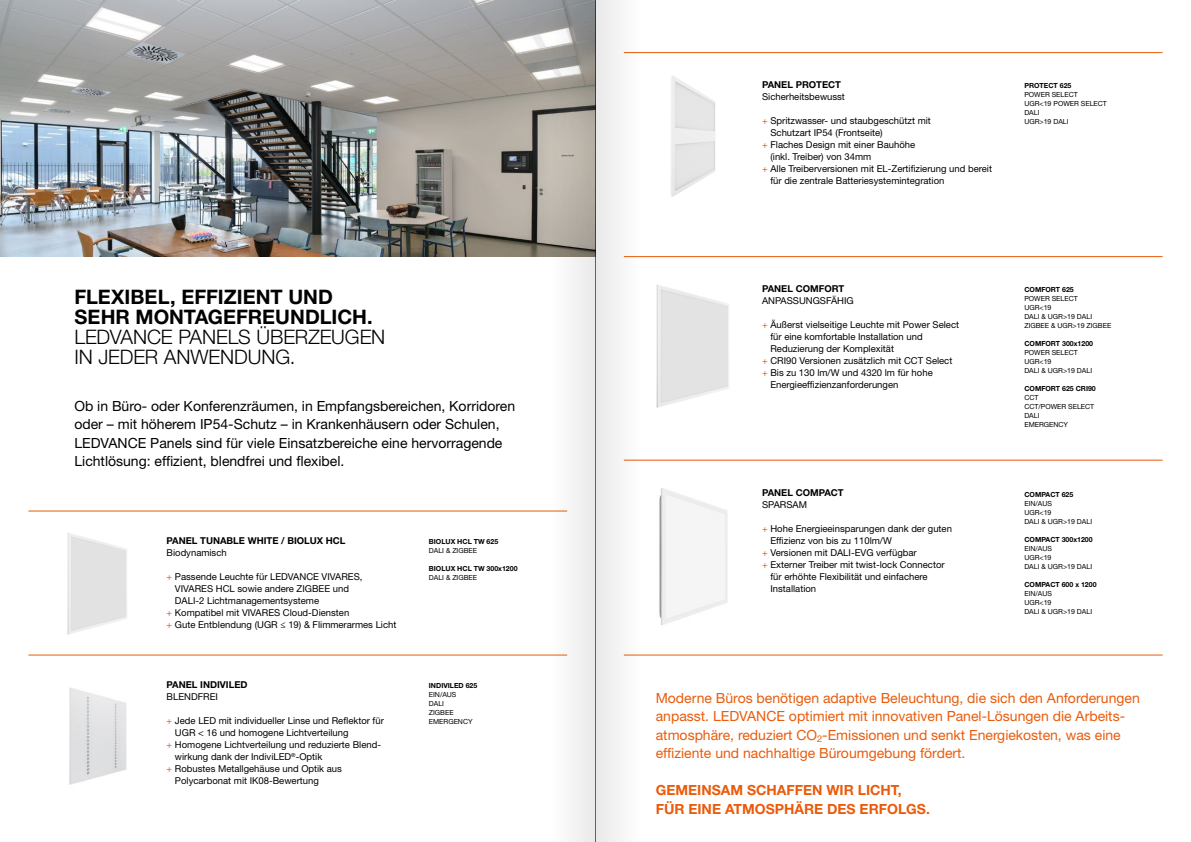
<style>
.page{position:relative;width:1191px;height:842px;background:#fff}
.page>*{position:absolute;margin:0;border:0;box-sizing:border-box;transform-origin:0 0}
.t1{font:700 20px/20px "Helvetica Neue LT Std";color:#000}
.t2{font:300 20px/20px "Helvetica Neue LT Std";letter-spacing:-.005em;color:#000}
.t3{font:14px/18.5px "Helvetica Neue LT Std";color:#ea5b0b}
.t4{font:14px/18.5px "Helvetica Neue LT Std";color:#000}
.t5{font:700 14px/18.5px "Helvetica Neue LT Std";color:#ea5b0b}
.t6{font:9.5px "Helvetica Neue LT Std";color:#000}
.t7{font:700 9.5px "Helvetica Neue LT Std";color:#000}
.t8{font:7px/9px "Helvetica Neue LT Std";color:#000}
.t9{font:700 7px "Helvetica Neue LT Std";color:#000}
.s1{color:#ea5b0b}
</style>
<div class="page">
<img style="left:67px;top:533px;width:60px;height:102px">
<img style="left:69px;top:687px;width:58px;height:98px">
<img style="left:671px;top:76px;width:44px;height:121px">
<img style="left:659px;top:488px;width:69px;height:137px">
<img style="left:656px;top:284px;width:73px;height:124px">
<hr style="left:624px;top:256px;width:538px;height:1px;background:#ea5b0b">
<hr style="left:624px;top:52px;width:538px;height:1px;background:#ea5b0b">
<hr style="left:624px;top:460px;width:538px;height:1px;background:#ea5b0b">
<hr style="left:624px;top:655px;width:538px;height:1px;background:#ea5b0b">
<hr style="left:28px;top:655px;width:539px;height:1px;background:#ea5b0b">
<hr style="left:28px;top:511px;width:539px;height:1px;background:#ea5b0b">
<img style="left:0;top:0;width:550px;height:256px">
<svg style="left:550px;top:0;width:45px;height:842px"></svg>
<div style="left:595px;top:0;width:46px;height:842px;background:#f3f3f3"></div>
<h1 class="t1" style="left:74px;top:287px;width:300px">FLEXIBEL, EFFIZIENT UND<br>SEHR MONTAGEFREUNDLICH.</h1>
<h1 class="t2" style="left:74px;top:327px;width:312px">LEDVANCE PANELS ÜBERZEUGEN<br>IN JEDER ANWENDUNG.</h1>
<p class="t4" style="left:74px;top:396px;width:442px">Ob in Büro- oder Konferenzräumen, in Empfangsbereichen, Korridoren oder – mit höherem IP54-Schutz – in Krankenhäusern oder Schulen, LEDVANCE Panels sind für viele Einsatzbereiche eine hervorragende Lichtlösung: effizient, blendfrei und flexibel.</p>
<p class="t7" style="left:167px;top:535px;width:180px">PANEL TUNABLE WHITE / BIOLUX HCL</p>
<p class="t6" style="left:167px;top:547px;width:62px">Biodynamisch</p>
<p class="t6" style="left:167px;top:571px;width:197px"><span class="s1">+</span> Passende Leuchte für LEDVANCE VIVARES,</p>
<p class="t6" style="left:175px;top:583px;width:176px">VIVARES HCL sowie andere ZIGBEE und</p>
<p class="t6" style="left:175px;top:595px;width:146px">DALI-2 Lichtmanagementsysteme</p>
<p class="t6" style="left:167px;top:607px;width:184px"><span class="s1">+</span> Kompatibel mit VIVARES Cloud-Diensten</p>
<p class="t6" style="left:167px;top:619px;width:231px"><span class="s1">+</span> Gute Entblendung (UGR ≤ 19) &amp; Flimmerarmes Licht</p>
<p class="t7" style="left:167px;top:679px;width:82px">PANEL INDIVILED</p>
<p class="t6" style="left:167px;top:691px;width:53px">BLENDFREI</p>
<p class="t6" style="left:167px;top:715px;width:219px"><span class="s1">+</span> Jede LED mit individueller Linse und Reflektor für</p>
<p class="t6" style="left:175px;top:727px;width:175px">UGR &lt; 16 und homogene Lichtverteilung</p>
<p class="t6" style="left:167px;top:739px;width:216px"><span class="s1">+</span> Homogene Lichtverteilung und reduzierte Blend-</p>
<p class="t6" style="left:175px;top:751px;width:149px">wirkung dank der IndiviLED<sup>®</sup>-Optik</p>
<p class="t6" style="left:167px;top:763px;width:177px"><span class="s1">+</span> Robustes Metallgehäuse und Optik aus</p>
<p class="t6" style="left:175px;top:775px;width:145px">Polycarbonat mit IK08-Bewertung</p>
<p class="t9" style="left:429px;top:538px;width:71px">BIOLUX HCL TW 625</p>
<p class="t8" style="left:429px;top:546px;width:50px">DALI &amp; ZIGBEE</p>
<p class="t9" style="left:429px;top:565px;width:90px">BIOLUX HCL TW 300x1200</p>
<p class="t8" style="left:429px;top:573px;width:50px">DALI &amp; ZIGBEE</p>
<p class="t9" style="left:429px;top:681px;width:50px">INDIVILED 625</p>
<p class="t8" style="left:429px;top:690px;width:45px">EIN/AUS<br>DALI<br>ZIGBEE<br>EMERGENCY</p>
<p class="t7" style="left:762px;top:79px;width:81px">PANEL PROTECT</p>
<p class="t6" style="left:762px;top:91px;width:84px">Sicherheitsbewusst</p>
<p class="t6" style="left:762px;top:115px;width:170px"><span class="s1">+</span> Spritzwasser- und staubgeschützt mit</p>
<p class="t6" style="left:770px;top:127px;width:114px">Schutzart IP54 (Frontseite)</p>
<p class="t6" style="left:762px;top:139px;width:155px"><span class="s1">+</span> Flaches Design mit einer Bauhöhe</p>
<p class="t6" style="left:770px;top:151px;width:102px">(inkl. Treiber) von 34mm</p>
<p class="t6" style="left:762px;top:163px;width:231px"><span class="s1">+</span> Alle Treiberversionen mit EL-Zertifizierung und bereit</p>
<p class="t6" style="left:770px;top:175px;width:175px">für die zentrale Batteriesystemintegration</p>
<p class="t9" style="left:1024px;top:81px;width:49px">PROTECT 625</p>
<p class="t8" style="left:1024px;top:90px;width:84px">POWER SELECT<br>UGR&lt;19 POWER SELECT<br>DALI<br>UGR&gt;19 DALI</p>
<p class="t7" style="left:762px;top:283px;width:84px">PANEL COMFORT</p>
<p class="t6" style="left:762px;top:295px;width:93px">ANPASSUNGSFÄHIG</p>
<p class="t6" style="left:762px;top:319px;width:198px"><span class="s1">+</span> Äußerst vielseitige Leuchte mit Power Select</p>
<p class="t6" style="left:770px;top:331px;width:154px">für eine komfortable Installation und</p>
<p class="t6" style="left:770px;top:343px;width:125px">Reduzierung der Komplexität</p>
<p class="t6" style="left:762px;top:355px;width:192px"><span class="s1">+</span> CRI90 Versionen zusätzlich mit CCT Select</p>
<p class="t6" style="left:762px;top:367px;width:172px"><span class="s1">+</span> Bis zu 130 lm/W und 4320 lm für hohe</p>
<p class="t6" style="left:770px;top:379px;width:129px">Energieeffizienzanforderungen</p>
<p class="t7" style="left:762px;top:487px;width:83px">PANEL COMPACT</p>
<p class="t6" style="left:762px;top:499px;width:46px">SPARSAM</p>
<p class="t6" style="left:762px;top:523px;width:191px"><span class="s1">+</span> Hohe Energieeinsparungen dank der guten</p>
<p class="t6" style="left:770px;top:535px;width:123px">Effizienz von bis zu 110lm/W</p>
<p class="t6" style="left:762px;top:547px;width:156px"><span class="s1">+</span> Versionen mit DALI-EVG verfügbar</p>
<p class="t6" style="left:762px;top:559px;width:184px"><span class="s1">+</span> Externer Treiber mit twist-lock Connector</p>
<p class="t6" style="left:770px;top:571px;width:159px">für erhöhte Flexibilität und einfachere</p>
<p class="t6" style="left:770px;top:583px;width:47px">Installation</p>
<p class="t9" style="left:1024px;top:285px;width:51px">COMFORT 625</p>
<p class="t8" style="left:1024px;top:294px;width:88px">POWER SELECT<br>UGR&lt;19<br>DALI &amp; UGR&gt;19 DALI<br>ZIGBEE &amp; UGR&gt;19 ZIGBEE</p>
<p class="t9" style="left:1024px;top:339px;width:70px">COMFORT 300x1200</p>
<p class="t8" style="left:1024px;top:348px;width:69px">POWER SELECT<br>UGR&lt;19<br>DALI &amp; UGR&gt;19 DALI</p>
<p class="t9" style="left:1024px;top:384px;width:73px">COMFORT 625 CRI90</p>
<p class="t8" style="left:1024px;top:393px;width:71px">CCT<br>CCT/POWER SELECT<br>DALI<br>EMERGENCY</p>
<p class="t9" style="left:1024px;top:490px;width:51px">COMPACT 625</p>
<p class="t8" style="left:1024px;top:498px;width:69px">EIN/AUS<br>UGR&lt;19<br>DALI &amp; UGR&gt;19 DALI</p>
<p class="t9" style="left:1024px;top:535px;width:70px">COMPACT 300x1200</p>
<p class="t8" style="left:1024px;top:543px;width:69px">EIN/AUS<br>UGR&lt;19<br>DALI &amp; UGR&gt;19 DALI</p>
<p class="t9" style="left:1024px;top:580px;width:74px">COMPACT 600 x 1200</p>
<p class="t8" style="left:1024px;top:588px;width:69px">EIN/AUS<br>UGR&lt;19<br>DALI &amp; UGR&gt;19 DALI</p>
<p class="t3" style="left:656px;top:688px;width:485px">Moderne Büros benötigen adaptive Beleuchtung, die sich den Anforderungen anpasst. LEDVANCE optimiert mit innovativen Panel-Lösungen die Arbeits&shy;atmosphäre, reduziert CO<sub>2</sub>-Emissionen und senkt Energiekosten, was eine effiziente und nachhaltige Büroumgebung fördert.</p>
<h2 class="t5" style="left:656px;top:780px;width:276px">GEMEINSAM SCHAFFEN WIR LICHT,<br>FÜR EINE ATMOSPHÄRE DES ERFOLGS.</h2>
</div>
